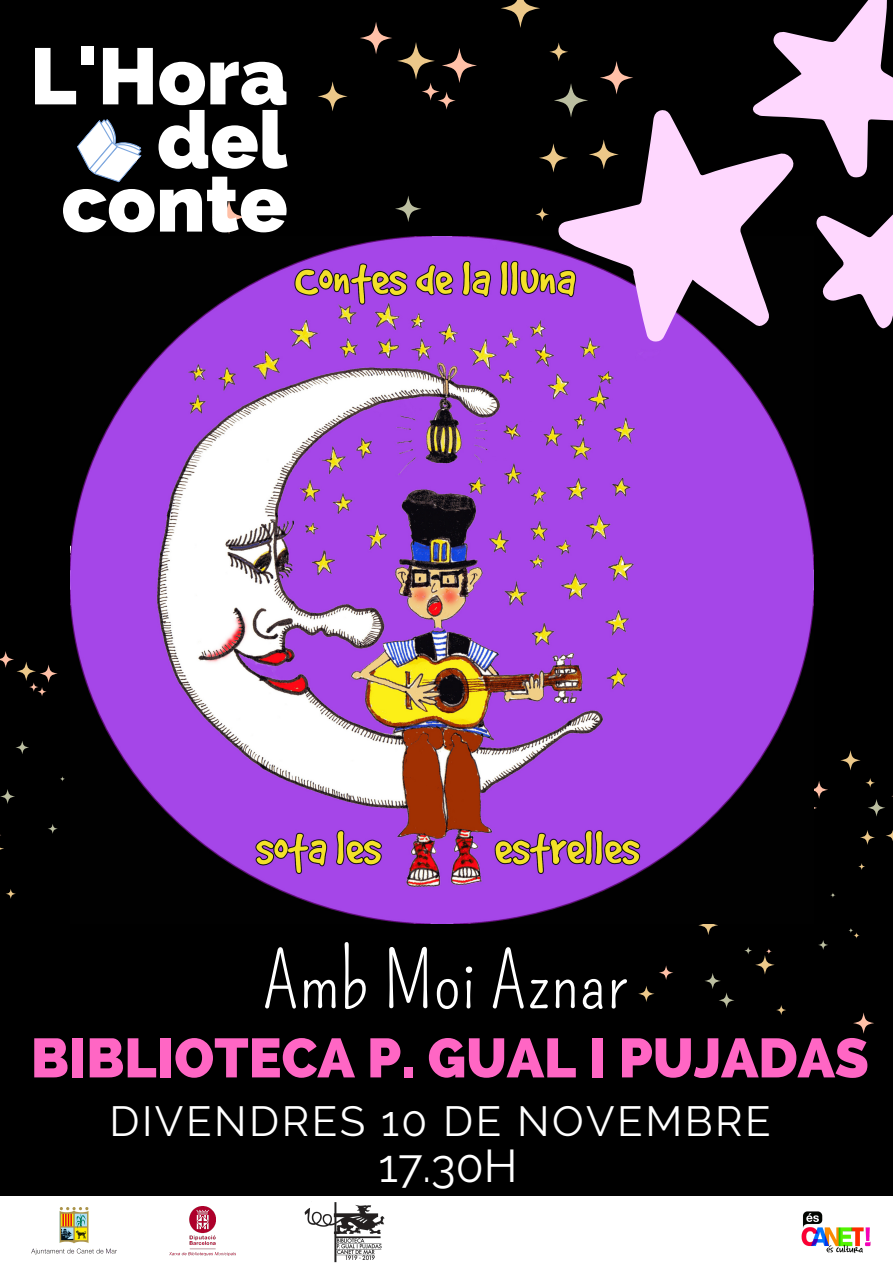
<style>
.page{position:relative;width:893px;height:1263px;background:#000}
.page>*{position:absolute;margin:0;border:0;box-sizing:border-box;transform-origin:0 0}
.t1{font:800 79.5px/63.6px "Raleway";color:#fff;text-align:right}
.t2{font:77.1px "Pompiere";letter-spacing:.01em;color:#fff}
.t3{font:800 55.12px "Raleway";color:#ff66c4}
.t4{font:45.75px "Raleway";color:#fff}
.t5{font:42px "Raleway";letter-spacing:.06em;color:#fff}
</style>
<div class="page">
<svg style="left:77px;top:119px;width:65px;height:64px"></svg>
<div style="left:0;top:1196px;width:893px;height:67px;background:#fff"></div>
<img style="left:31px;top:1208px;width:86px;height:46px">
<img style="left:801px;top:1211px;width:70px;height:43px">
<img style="left:170px;top:1207px;width:65px;height:48px">
<svg style="left:422px;top:83px;width:18px;height:18px"></svg>
<svg style="left:360px;top:22px;width:32px;height:32px"></svg>
<svg style="left:437px;top:92px;width:18px;height:18px"></svg>
<svg style="left:535px;top:208px;width:14px;height:13px"></svg>
<svg style="left:549px;top:42px;width:19px;height:19px"></svg>
<svg style="left:395px;top:195px;width:26px;height:27px"></svg>
<svg style="left:501px;top:0;width:39px;height:28px"></svg>
<svg style="left:318px;top:81px;width:30px;height:30px"></svg>
<svg style="left:397px;top:42px;width:38px;height:38px"></svg>
<svg style="left:442px;top:48px;width:35px;height:35px"></svg>
<svg style="left:212px;top:200px;width:34px;height:34px"></svg>
<svg style="left:539px;top:143px;width:29px;height:29px"></svg>
<svg style="left:29px;top:682px;width:9px;height:10px"></svg>
<svg style="left:0;top:651px;width:14px;height:17px"></svg>
<svg style="left:37px;top:687px;width:10px;height:9px"></svg>
<svg style="left:15px;top:741px;width:14px;height:13px"></svg>
<svg style="left:48px;top:824px;width:10px;height:10px"></svg>
<svg style="left:60px;top:776px;width:5px;height:5px"></svg>
<svg style="left:6px;top:889px;width:10px;height:10px"></svg>
<svg style="left:17px;top:661px;width:19px;height:20px"></svg>
<svg style="left:40px;top:664px;width:18px;height:19px"></svg>
<svg style="left:0;top:789px;width:15px;height:15px"></svg>
<svg style="left:886px;top:830px;width:7px;height:11px"></svg>
<svg style="left:755px;top:955px;width:19px;height:19px"></svg>
<svg style="left:853px;top:1012px;width:21px;height:22px"></svg>
<svg style="left:659px;top:965px;width:14px;height:15px"></svg>
<svg style="left:638px;top:986px;width:16px;height:16px"></svg>
<svg style="left:718px;top:992px;width:16px;height:16px"></svg>
<svg style="left:858px;top:863px;width:7px;height:7px"></svg>
<svg style="left:865px;top:778px;width:10px;height:10px"></svg>
<svg style="left:818px;top:940px;width:10px;height:10px"></svg>
<svg style="left:830px;top:893px;width:5px;height:5px"></svg>
<svg style="left:848px;top:928px;width:11px;height:10px"></svg>
<svg style="left:776px;top:1005px;width:10px;height:10px"></svg>
<svg style="left:840px;top:750px;width:20px;height:20px"></svg>
<svg style="left:766px;top:948px;width:6px;height:6px"></svg>
<svg style="left:810px;top:781px;width:18px;height:18px"></svg>
<svg style="left:704px;top:973px;width:17px;height:16px"></svg>
<svg style="left:867px;top:799px;width:18px;height:18px"></svg>
<svg style="left:744px;top:946px;width:8px;height:8px"></svg>
<svg style="left:860px;top:830px;width:15px;height:15px"></svg>
<svg style="left:698px;top:915px;width:20px;height:20px"></svg>
<img style="left:70px;top:236px;width:743px;height:688px">
<svg style="left:558px;top:0;width:335px;height:342px"></svg>
<img style="left:304px;top:1202px;width:81px;height:61px">
<p class="t1" style="left:30px;top:45px;width:259px">L'Hora del</p>
<p class="t1" style="left:61px;top:172px;width:228px">conte</p>
<p class="t2" style="left:263px;top:936px;width:365px">Amb Moi Aznar</p>
<p class="t3" style="left:31px;top:1025px;width:839px">BIBLIOTECA P. GUAL I PUJADAS</p>
<p class="t5" style="left:109px;top:1096px;width:663px">DIVENDRES 10 DE NOVEMBRE</p>
<p class="t4" style="left:378px;top:1139px;width:141px">17.30H</p>
</div>
